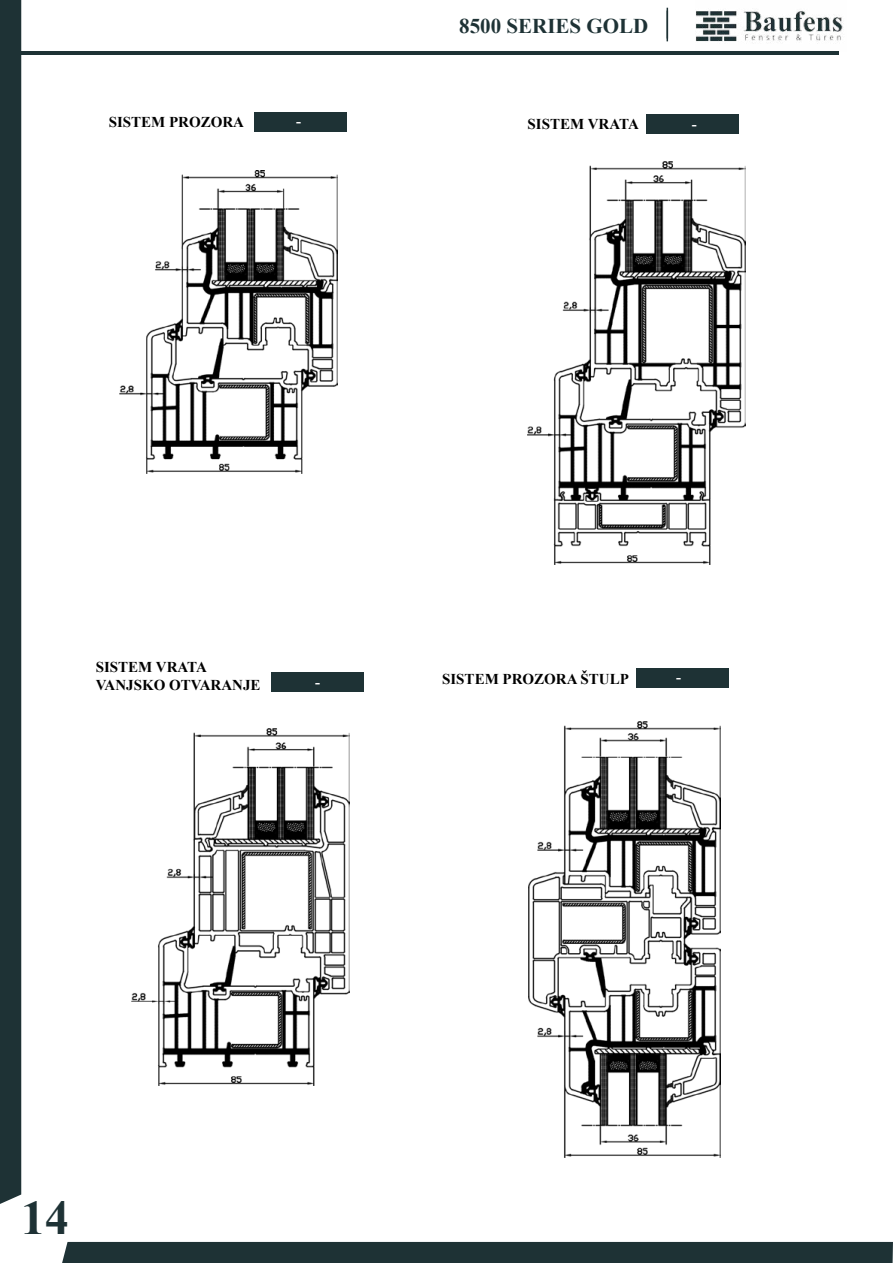
<style>
.page{position:relative;width:893px;height:1263px;background:#fff}
.page>*{position:absolute;margin:0;border:0;box-sizing:border-box;transform-origin:0 0}
.t1{font:700 48px "Times New Roman";color:#1e3235}
.t2{font:700 21px "Times New Roman";color:#1e3235}
.t3{font:700 15px/18px "Times New Roman";color:#000}
.t4{font:700 15px "Times New Roman";color:#fff}
</style>
<div class="page">
<img style="left:695px;top:10px;width:148px;height:34px">
<hr style="left:666px;top:11px;width:2px;height:30px;background:#1e3235">
<hr style="left:0;top:51px;width:839px;height:3px;background:#1e3235">
<div style="left:255px;top:112px;width:92px;height:20px;background:#1e3235"></div>
<div style="left:646px;top:114px;width:92px;height:20px;background:#1e3235"></div>
<div style="left:272px;top:673px;width:92px;height:19px;background:#1e3235"></div>
<div style="left:636px;top:668px;width:92px;height:19px;background:#1e3235"></div>
<img style="left:119px;top:170px;width:218px;height:304px">
<img style="left:528px;top:162px;width:218px;height:402px">
<img style="left:131px;top:729px;width:218px;height:357px">
<img style="left:529px;top:721px;width:191px;height:437px">
<div style="left:0;top:0;width:21px;height:1204px;background:#1e3235"></div>
<div style="left:62px;top:1242px;width:831px;height:21px;background:#1e3235"></div>
<hr style="left:667px;top:8px;width:1px;height:31px;background:#1e3235">
<h2 class="t2" style="left:459px;top:11px;width:191px">8500 SERIES GOLD</h2>
<p class="t3" style="left:109px;top:112px;width:137px">SISTEM PROZORA</p>
<p class="t4" style="left:296px;top:111px;width:6px">-</p>
<p class="t3" style="left:528px;top:114px;width:113px">SISTEM VRATA</p>
<p class="t4" style="left:692px;top:113px;width:6px">-</p>
<p class="t3" style="left:96px;top:658px;width:166px">SISTEM VRATA<br>VANJSKO OTVARANJE</p>
<p class="t4" style="left:315px;top:671px;width:6px">-</p>
<p class="t3" style="left:442px;top:670px;width:188px">SISTEM PROZORA ŠTULP</p>
<p class="t4" style="left:676px;top:666px;width:6px">-</p>
<h1 class="t1" style="left:21px;top:1183px;width:49px">14</h1>
</div>
